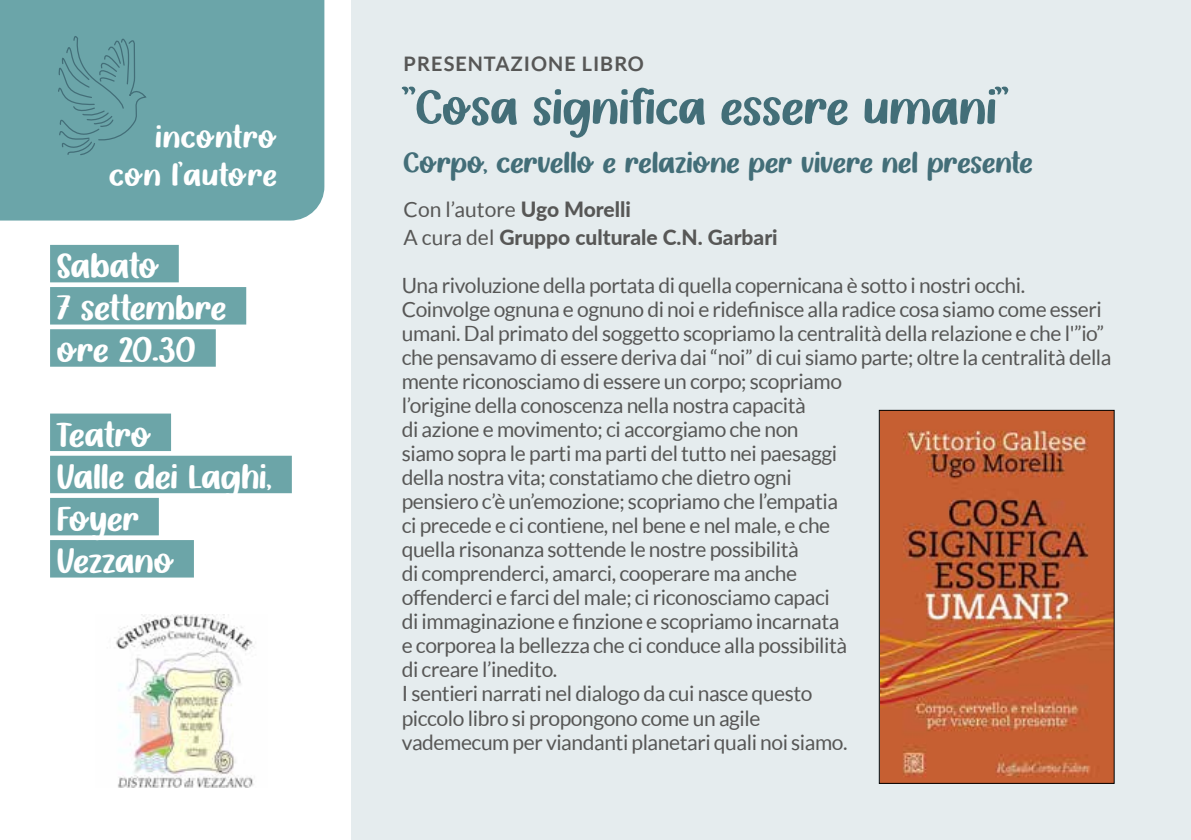
<style>
.page{position:relative;width:1191px;height:840px;background:#fff}
.page>*{position:absolute;margin:0;border:0;box-sizing:border-box;transform-origin:0 0}
.t1{font:50px "Meet Cute";color:#436e78}
.t2{font:35px/42.2px "Meet Cute";color:#fff}
.t3{font:33px/39.6px "TAKECUTE Regular";letter-spacing:.02em;color:#fff;text-align:right}
.t4{font:32px/38.4px "Meet Cute";letter-spacing:.02em;color:#fff;text-align:right}
.t5{font:30px "Meet Cute";color:#436e78}
.t6{font:21px/24px "Lato";letter-spacing:-.02em;color:#575756}
.t7{font:800 21px/28px "Lato";color:#575756}
.t8{font:700 20px "Lato";letter-spacing:.05em;color:#575756}
.s1{font-weight:400}
</style>
<div class="page">
<div style="left:351px;top:0;width:840px;height:839px;background:#e5ecee"></div>
<div style="left:0;top:0;width:324px;height:220px;background:#6ba5a9"></div>
<svg style="left:57px;top:28px;width:90px;height:128px;background:#679fa4"></svg>
<div style="left:50px;top:245px;width:129px;height:37px;background:#6ca5a8"></div>
<div style="left:50px;top:287px;width:196px;height:37px;background:#6ca5a8"></div>
<div style="left:50px;top:329px;width:166px;height:37px;background:#6ca5a8"></div>
<div style="left:50px;top:413px;width:121px;height:38px;background:#6ca5a8"></div>
<div style="left:50px;top:455px;width:242px;height:38px;background:#6ca5a8"></div>
<div style="left:50px;top:497px;width:109px;height:38px;background:#6ca5a8"></div>
<div style="left:50px;top:539px;width:144px;height:38px;background:#6ca5a8"></div>
<img style="left:880px;top:411px;width:232px;height:370px">
<div style="left:878px;top:409px;width:236px;height:374px;border:1px solid #000"></div>
<img style="left:114px;top:614px;width:141px;height:173px">
<h3 class="t4" style="left:109px;top:118px;width:169px">incontro con l’autore</h3>
<h3 class="t3" style="left:90px;top:118px;width:179px">eIncon-<br>tro con l’au-</h3>
<h2 class="t2" style="left:57px;top:246px;width:171px">Sabato<br>7 settembre ore 20.30</h2>
<h2 class="t2" style="left:57px;top:414px;width:217px">Teatro<br>Valle dei Laghi,<br>Foyer<br>Vezzano</h2>
<p class="t8" style="left:403px;top:52px;width:242px">PRESENTAZIONE LIBRO</p>
<h1 class="t1" style="left:403px;top:76px;width:609px">“Cosa significa essere umani”</h1>
<h3 class="t5" style="left:403px;top:143px;width:630px">Corpo, cervello e relazione per vivere nel presente</h3>
<p class="t7" style="left:403px;top:194px;width:375px"><span class="s1">Con l’autore</span> Ugo Morelli<br><span class="s1">A cura del</span> Gruppo culturale C.N. Garbari</p>
<p class="t6" style="left:402px;top:273px;width:711px">Una rivoluzione della portata di quella copernicana è sotto i nostri occhi.<br>Coinvolge ognuna e ognuno di noi e ridefinisce alla radice cosa siamo come esseri umani. Dal primato del soggetto scopriamo la centralità della relazione e che l'”io” che pensavamo di essere deriva dai “noi” di cui siamo parte; oltre la centralità della mente riconosciamo di essere un corpo; scopriamo<br>l’origine della conoscenza nella nostra capacità<br>di azione e movimento; ci accorgiamo che non<br>siamo sopra le parti ma parti del tutto nei paesaggi<br>della nostra vita; constatiamo che dietro ogni<br>pensiero c’è un’emozione; scopriamo che l’empatia<br>ci precede e ci contiene, nel bene e nel male, e che<br>quella risonanza sottende le nostre possibilità<br>di comprenderci, amarci, cooperare ma anche<br>offenderci e farci del male; ci riconosciamo capaci<br>di immaginazione e finzione e scopriamo incarnata<br>e corporea la bellezza che ci conduce alla possibilità<br>di creare l’inedito.<br>I sentieri narrati nel dialogo da cui nasce questo<br>piccolo libro si propongono come un agile<br>vademecum per viandanti planetari quali noi siamo.</p>
</div>
